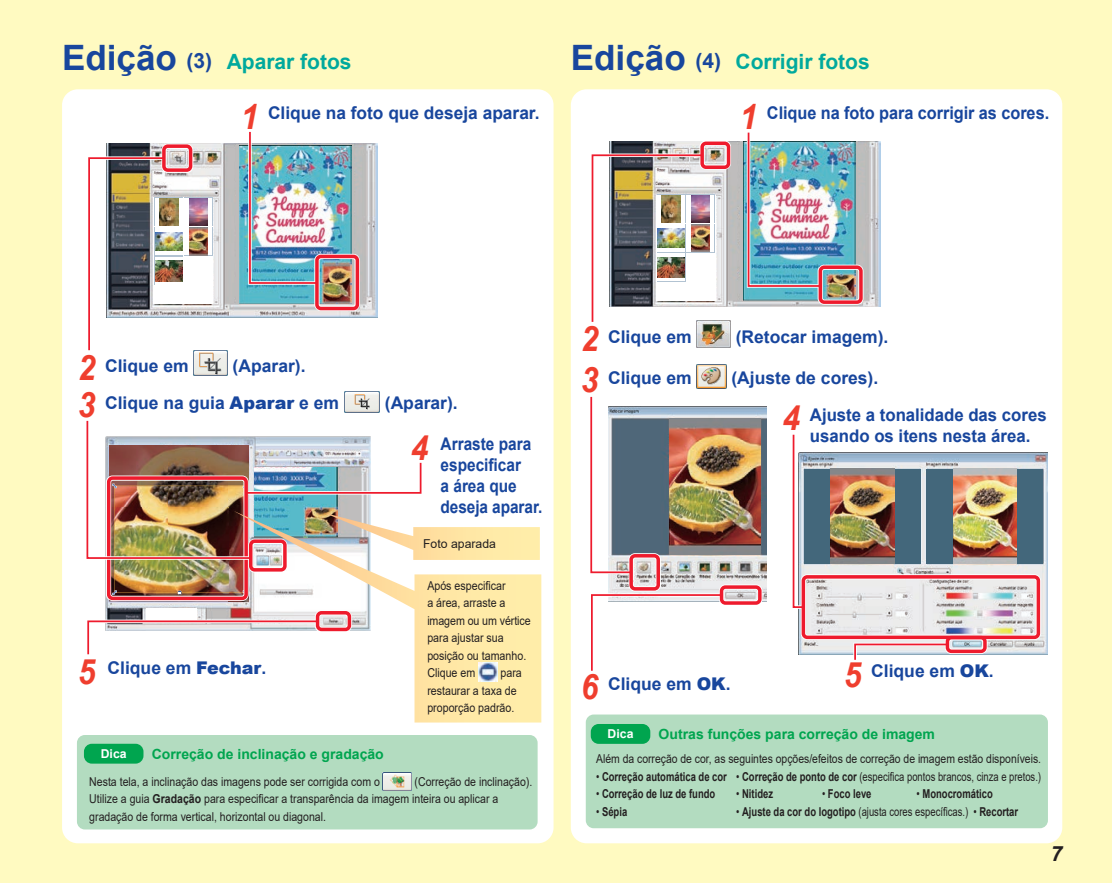
<style>
.page{position:relative;width:1112px;height:883px;background:#fff}
.page>*{position:absolute;margin:0;border:0;box-sizing:border-box;transform-origin:0 0}
.t1{font:italic 700 35px "Arial";color:#ef3e2e;scale:.9 1}
.t2{font:700 21px "Arial";color:#00a99d}
.t3{font:italic 700 21px "Arial";color:#231f20}
.t4{font:700 17.5px/37.3px "Arial";color:#18469d}
.t5{font:700 17.5px/21px "Arial";color:#18469d;scale:.96 1}
.t6{font:700 17.5px/21px "Arial";color:#18469d;scale:.88 1}
.t7{font:700 17.5px "Arial";color:#18469d;scale:.93 1}
.t8{font:700 14px "Arial";color:#00a54f}
.t9{font:700 12.25px "Arial";color:#231f20;scale:.77 1}
.t10{font:12.25px/17.5px "Arial";color:#231f20;scale:.86 1}
.t11{font:12.25px/17.5px "Arial";color:#231f20;scale:.87 1}
.t12{font:12.25px "Arial";color:#231f20;scale:.85 1}
.t13{font:12.25px "Arial";color:#231f20}
.t14{font:700 12.25px "Arial";color:#fff}
.s1{font-size:35px;color:#18469d}
.s2{color:#18469d}
.s3{font-style:italic;font-size:35px;color:#ef3e2e}
.s4{font-weight:900}
.s5{font-weight:700}
.s6{font-weight:400}
</style>
<div class="page">
<div style="left:0;top:0;width:1111px;height:883px;background:#fffac1"></div>
<div style="left:62px;top:89px;width:491px;height:754px;background:#fff;border-radius:16px"></div>
<div style="left:570px;top:89px;width:492px;height:754px;background:#fff;border-radius:16px"></div>
<img style="left:107px;top:144px;width:270px;height:173px">
<div style="left:153px;top:198px;width:60px;height:106px;background:#fff"></div>
<div style="left:155px;top:198px;width:27px;height:28px;background:linear-gradient(to bottom,#fff,#fff)"></div>
<svg style="left:182px;top:232px;width:1px;height:19px"></svg>
<svg style="left:189px;top:227px;width:19px;height:1px"></svg>
<svg style="left:182px;top:260px;width:1px;height:22px"></svg>
<svg style="left:168px;top:281px;width:14px;height:1px"></svg>
<img style="left:168px;top:260px;width:14px;height:21px">
<img style="left:189px;top:228px;width:18px;height:27px">
<img style="left:189px;top:198px;width:18px;height:28px">
<img style="left:168px;top:232px;width:14px;height:19px">
<img style="left:168px;top:198px;width:10px;height:28px">
<div style="left:236px;top:144px;width:117px;height:159px;background:#bdbcbb"></div>
<img style="left:239px;top:145px;width:113px;height:158px">
<div style="left:585px;top:715px;width:462px;height:113px;background:#b3dcc0;border-radius:8px"></div>
<div style="left:77px;top:735px;width:460px;height:94px;background:#b3dcc0;border-radius:8px"></div>
<img style="left:105px;top:595px;width:128px;height:23px">
<div style="left:146px;top:608px;width:50px;height:11px;background:#fff"></div>
<img style="left:696px;top:320px;width:34px;height:28px">
<img style="left:696px;top:364px;width:30px;height:24px">
<div style="left:84px;top:744px;width:59px;height:20px;background:#00a54f;border-radius:8px"></div>
<img style="left:383px;top:773px;width:28px;height:17px">
<img style="left:193px;top:350px;width:35px;height:26px">
<img style="left:344px;top:391px;width:36px;height:22px">
<div style="left:590px;top:724px;width:60px;height:20px;background:#00a54f;border-radius:8px"></div>
<img style="left:609px;top:141px;width:271px;height:166px">
<div style="left:656px;top:195px;width:59px;height:106px;background:#fff"></div>
<div style="left:686px;top:195px;width:28px;height:28px;background:linear-gradient(to bottom,#fff,#fff)"></div>
<div style="left:686px;top:224px;width:28px;height:28px;background:linear-gradient(to bottom,#fff,#fff)"></div>
<img style="left:705px;top:195px;width:4px;height:57px">
<div style="left:740px;top:141px;width:117px;height:158px;background:linear-gradient(to bottom,#bdbcbb,#bdbcbb)"></div>
<img style="left:743px;top:142px;width:112px;height:158px">
<img style="left:608px;top:406px;width:158px;height:195px">
<img style="left:669px;top:419px;width:91px;height:135px">
<img style="left:798px;top:452px;width:249px;height:202px">
<div style="left:804px;top:469px;width:116px;height:94px;background:#43677b"></div>
<div style="left:926px;top:469px;width:116px;height:94px;background:#43677b"></div>
<img style="left:953px;top:469px;width:63px;height:95px">
<img style="left:830px;top:469px;width:63px;height:95px">
<div style="left:161px;top:144px;width:32px;height:29px;border:5px solid #fff;border-radius:4px"></div>
<div style="left:699px;top:140px;width:32px;height:30px;border:5px solid #fff;border-radius:4px"></div>
<div style="left:628px;top:553px;width:32px;height:38px;border:5px solid #fff;border-radius:4px"></div>
<div style="left:718px;top:584px;width:44px;height:22px;border:5px solid #fff;border-radius:4px"></div>
<div style="left:944px;top:635px;width:43px;height:19px;border:5px solid #fff;border-radius:4px"></div>
<div style="left:800px;top:574px;width:240px;height:66px;border:5px solid #fff;border-radius:4px"></div>
<div style="left:817px;top:265px;width:46px;height:40px;border:5px solid #fff;border-radius:4px"></div>
<div style="left:162px;top:144px;width:30px;height:28px;border:4px solid #ee1b2d;border-radius:4px"></div>
<div style="left:700px;top:142px;width:30px;height:27px;border:4px solid #ee1b2d;border-radius:4px"></div>
<img style="left:591px;top:152px;width:114px;height:173px">
<div style="left:314px;top:254px;width:46px;height:57px;border:5px solid #fff;border-radius:4px"></div>
<div style="left:315px;top:255px;width:44px;height:55px;border:4px solid #ee1b2d;border-radius:4px"></div>
<div style="left:107px;top:476px;width:141px;height:124px;border:4px solid #ee1b2d;border-radius:4px"></div>
<div style="left:629px;top:554px;width:31px;height:37px;border:4px solid #ee1b2d;border-radius:4px"></div>
<div style="left:719px;top:585px;width:42px;height:20px;border:4px solid #ee1b2d;border-radius:4px"></div>
<div style="left:945px;top:636px;width:41px;height:17px;border:4px solid #ee1b2d;border-radius:4px"></div>
<div style="left:801px;top:575px;width:238px;height:64px;border:4px solid #ee1b2d;border-radius:4px"></div>
<div style="left:818px;top:265px;width:44px;height:39px;border:4px solid #ee1b2d;border-radius:4px"></div>
<svg style="left:87px;top:618px;width:146px;height:37px"></svg>
<img style="left:246px;top:131px;width:74px;height:155px">
<svg style="left:591px;top:592px;width:134px;height:79px"></svg>
<svg style="left:590px;top:396px;width:44px;height:180px"></svg>
<img style="left:745px;top:132px;width:78px;height:157px">
<svg style="left:792px;top:434px;width:14px;height:177px"></svg>
<svg style="left:851px;top:641px;width:99px;height:19px"></svg>
<svg style="left:233px;top:527px;width:308px;height:196px"></svg>
<img style="left:478px;top:663px;width:19px;height:19px">
<img style="left:88px;top:155px;width:80px;height:196px">
<img style="left:86px;top:420px;width:453px;height:175px">
<h2 class="t2" style="left:62px;top:47px;width:291px"><span class="s1">Edição</span> <span class="s2">(3)</span> Aparar fotos</h2>
<h2 class="t2" style="left:570px;top:47px;width:300px"><span class="s1">Edição</span> <span class="s2">(4)</span> Corrigir fotos</h2>
<h3 class="t7" style="left:766px;top:101px;width:305px">Clique na foto para corrigir as cores.</h3>
<h1 class="t1" style="left:241px;top:93px;width:21px">1</h1>
<h1 class="t1" style="left:739px;top:93px;width:21px">1</h1>
<h3 class="t4" style="left:268px;top:95px;width:273px">Clique na foto que deseja aparar.</h3>
<h3 class="t4" style="left:78px;top:347px;width:112px"><span class="s3">2</span> Clique em</h3>
<h3 class="t4" style="left:78px;top:347px;width:263px;text-indent:155px">(Aparar).<br><span class="s3">3</span> Clique na guia <span class="s4">Aparar</span> e em</h3>
<h1 class="t1" style="left:78px;top:648px;width:21px">5</h1>
<h3 class="t4" style="left:107px;top:649px;width:160px">Clique em <span class="s4">Fechar</span>.</h3>
<h3 class="t4" style="left:385px;top:384px;width:74px">(Aparar).</h3>
<h1 class="t1" style="left:410px;top:424px;width:21px">4</h1>
<h3 class="t6" style="left:440px;top:434px;width:117px">Arraste para especificar<br>a área que deseja aparar.</h3>
<p class="t13" style="left:423px;top:535px;width:74px">Foto aparada</p>
<p class="t11" style="left:427px;top:577px;width:120px">Após especificar<br>a área, arraste a imagem ou um vértice para ajustar sua posição ou tamanho.<br>Clique em</p>
<p class="t11" style="left:427px;top:664px;width:110px;text-indent:73px">para restaurar a taxa de proporção padrão.</p>
<p class="t14" style="left:101px;top:745px;width:27px">Dica</p>
<p class="t8" style="left:152px;top:744px;width:233px">Correção de inclinação e gradação</p>
<p class="t10" style="left:89px;top:773px;width:339px">Nesta tela, a inclinação das imagens pode ser corrigida com o</p>
<p class="t10" style="left:89px;top:773px;width:516px;text-indent:325px">(Correção de inclinação).<br>Utilize a guia <span class="s5">Gradação</span> para especificar a transparência da imagem inteira ou aplicar a gradação de forma vertical, horizontal ou diagonal.</p>
<h3 class="t4" style="left:580px;top:319px;width:112px"><span class="s3">2</span> Clique em</h3>
<h3 class="t4" style="left:735px;top:319px;width:154px">(Retocar imagem).</h3>
<h3 class="t4" style="left:580px;top:359px;width:112px"><span class="s3">3</span> Clique em</h3>
<h3 class="t4" style="left:731px;top:359px;width:148px">(Ajuste de cores).</h3>
<h1 class="t1" style="left:782px;top:395px;width:21px">4</h1>
<h3 class="t5" style="left:809px;top:404px;width:248px">Ajuste a tonalidade das cores usando os itens nesta área.</h3>
<h1 class="t1" style="left:580px;top:664px;width:21px">6</h1>
<h3 class="t4" style="left:608px;top:665px;width:124px">Clique em <span class="s4">OK</span>.</h3>
<h1 class="t1" style="left:843px;top:651px;width:21px">5</h1>
<h3 class="t4" style="left:871px;top:653px;width:124px">Clique em <span class="s4">OK</span>.</h3>
<p class="t14" style="left:607px;top:725px;width:27px">Dica</p>
<p class="t8" style="left:658px;top:724px;width:278px">Outras funções para correção de imagem</p>
<p class="t12" style="left:596px;top:751px;width:525px">Além da correção de cor, as seguintes opções/efeitos de correção de imagem estão disponíveis.</p>
<p class="t9" style="left:596px;top:768px;width:579px"><span class="s6">•</span> Correção automática de cor <span class="s6">•</span> Correção de ponto de cor <span class="s6">(especifica pontos brancos, cinza e pretos.)</span></p>
<p class="t9" style="left:596px;top:785px;width:156px"><span class="s6">•</span> Correção de luz de fundo</p>
<p class="t9" style="left:736px;top:785px;width:49px"><span class="s6">•</span> Nitidez</p>
<p class="t9" style="left:821px;top:785px;width:66px"><span class="s6">•</span> Foco leve</p>
<p class="t9" style="left:916px;top:785px;width:100px"><span class="s6">•</span> Monocromático</p>
<p class="t9" style="left:596px;top:803px;width:42px"><span class="s6">•</span> Sépia</p>
<p class="t9" style="left:736px;top:803px;width:367px"><span class="s6">•</span> Ajuste da cor do logotipo <span class="s6">(ajusta cores específicas.) •</span> Recortar</p>
<h2 class="t3" style="left:1050px;top:840px;width:13px">7</h2>
</div>
